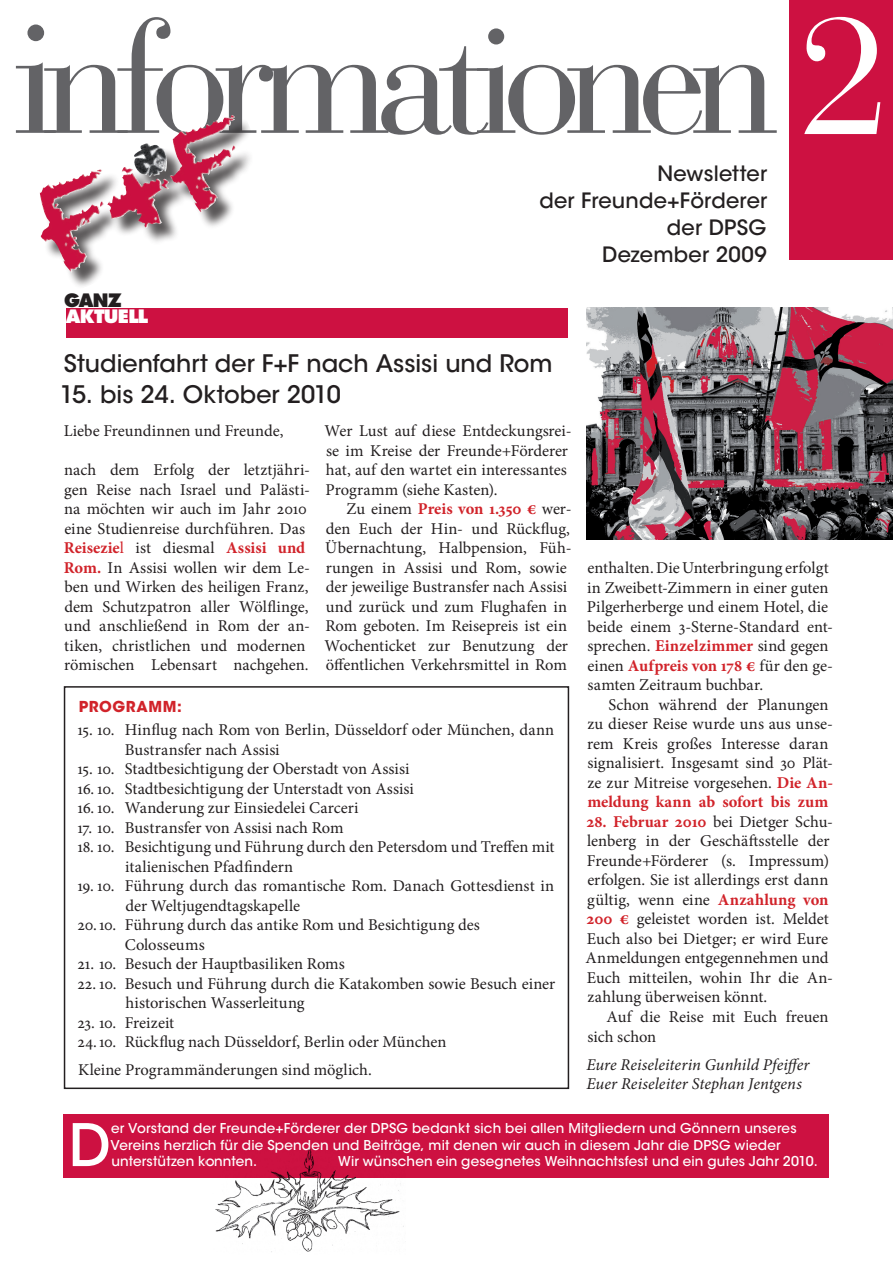
<style>
.page{position:relative;width:893px;height:1263px;background:#fff}
.page>*{position:absolute;margin:0;border:0;box-sizing:border-box;transform-origin:0 0}
.t1{font:157.35px "Bauer Bodoni Std";letter-spacing:-.1em;color:#636366}
.t2{font:500 58.05px "ITC Avant Garde Std";color:#fff}
.t3{font:500 24px "ITC Avant Garde Std";color:#231f20}
.t4{font:500 21px/27px "ITC Avant Garde Std";letter-spacing:.01em;color:#231f20;text-align:right}
.t5{font:800 18px "Futura Std";letter-spacing:-.04em;color:#fff}
.t6{font:800 18px "Futura Std";color:#231f20}
.t7{font:16.5px/19.5px "Minion Pro";color:#231f20}
.t8{font:italic 16.5px/19.5px "Minion Pro";color:#231f20}
.t9{font:700 15px "ITC Avant Garde Std";letter-spacing:.04em;color:#d1232a}
.t10{font:500 13.5px/16.5px "ITC Avant Garde Std";letter-spacing:.01em;color:#fff}
.s1{font-size:163.35px}
.s2{font-size:165px;color:#fff}
.s3{font-weight:700;color:#d1232a}
.s4{color:#d1232a}
</style>
<div class="page">
<div style="left:789px;top:0;width:104px;height:259px;background:#cd1141"></div>
<div style="left:42px;top:117px;width:211px;height:172px;background:#231f20;opacity:.75"></div>
<img style="left:128px;top:115px;width:108px;height:98px">
<div style="left:66px;top:308px;width:502px;height:29px;background:#cd1141"></div>
<div style="left:64px;top:1114px;width:765px;height:64px;background:#cd1141"></div>
<img style="left:215px;top:1147px;width:189px;height:105px">
<img style="left:587px;top:307px;width:306px;height:232px">
<div style="left:64px;top:686px;width:505px;height:403px;border:2px solid #231f20"></div>
<h1 class="t1" style="left:13px;top:-15px;width:878px"><span class="s1">i</span>nformationen <span class="s2">2</span></h1>
<p class="t4" style="left:539px;top:160px;width:229px">Newsletter<br>der Freunde+Förderer der DPSG<br>Dezember 2009</p>
<p class="t6" style="left:64px;top:289px;width:59px">GANZ</p>
<p class="t5" style="left:66px;top:305px;width:84px">AKTUELL</p>
<h3 class="t3" style="left:64px;top:348px;width:490px">Studienfahrt der F+F nach Assisi und Rom</h3>
<h3 class="t3" style="left:60px;top:379px;width:283px">15. bis 24. Oktober 2010</h3>
<p class="t7" style="left:324px;top:421px;width:249px">Wer Lust auf diese Entdeckungsrei&shy;se im Kreise der Freunde+Förderer hat, auf den wartet ein interessantes Programm (siehe Kasten).</p>
<p class="t7" style="left:324px;top:499px;width:249px;text-indent:22px">Zu einem <span class="s3">Preis von 1.350 €</span> wer&shy;den Euch der Hin- und Rückflug, Übernachtung, Halbpension, Füh&shy;rungen in Assisi und Rom, sowie der jeweilige Bustransfer nach Assisi und zurück und zum Flughafen in Rom geboten. Im Reisepreis ist ein Wochenticket zur Benutzung der öffentlichen Verkehrsmittel in Rom</p>
<p class="t7" style="left:64px;top:421px;width:221px">Liebe Freundinnen und Freunde,</p>
<p class="t7" style="left:64px;top:460px;width:248px">nach dem Erfolg der letztjähri&shy;gen Reise nach Israel und Palästi&shy;na möchten wir auch im Jahr 2010 eine Studienreise durchführen. Das <span class="s3">Reisezie</span><span class="s4">l</span> ist diesmal <span class="s3">Assisi und Rom.</span> In Assisi wollen wir dem Le&shy;ben und Wirken des heiligen Franz, dem Schutzpatron aller Wölflinge, und anschließend in Rom der an&shy;tiken, christlichen und modernen römischen Lebensart nachgehen.</p>
<p class="t9" style="left:79px;top:696px;width:104px">PROGRAMM:</p>
<p class="t7" style="left:125px;top:720px;width:431px;text-indent:-48px">15. 10. Hinflug nach Rom von Berlin, Düsseldorf oder München, dann<br>Bustransfer nach Assisi</p>
<p class="t7" style="left:77px;top:759px;width:333px">15. 10. Stadtbesichtigung der Oberstadt von Assisi</p>
<p class="t7" style="left:77px;top:779px;width:338px">16. 10. Stadtbesichtigung der Unterstadt von Assisi</p>
<p class="t7" style="left:77px;top:798px;width:283px">16. 10. Wanderung zur Einsiedelei Carceri</p>
<p class="t7" style="left:77px;top:818px;width:268px">17. 10. Bustransfer von Assisi nach Rom</p>
<p class="t7" style="left:125px;top:837px;width:431px;text-indent:-48px">18. 10. Besichtigung und Führung durch den Petersdom und Treffen mit italienischen Pfadfindern</p>
<p class="t7" style="left:77px;top:876px;width:478px">19. 10. Führung durch das romantische Rom. Danach Gottesdienst in</p>
<p class="t7" style="left:125px;top:896px;width:176px">der Weltjugendtagskapelle</p>
<p class="t7" style="left:77px;top:915px;width:404px">20.10. Führung durch das antike Rom und Besichtigung des</p>
<p class="t7" style="left:125px;top:935px;width:81px">Colosseums</p>
<p class="t7" style="left:77px;top:954px;width:269px">21. 10. Besuch der Hauptbasiliken Roms</p>
<p class="t7" style="left:125px;top:974px;width:431px;text-indent:-48px">22. 10. Besuch und Führung durch die Katakomben sowie Besuch einer historischen Wasserleitung</p>
<p class="t7" style="left:77px;top:1013px;width:370px">23. 10. Freizeit<br>24.10. Rückflug nach Düsseldorf, Berlin oder München</p>
<p class="t7" style="left:78px;top:1060px;width:295px">Kleine Programmänderungen sind möglich.</p>
<p class="t7" style="left:587px;top:558px;width:248px">enthalten. Die Unterbringung erfolgt in Zweibett-Zimmern in einer guten Pilgerherberge und einem Hotel, die beide einem 3-Sterne-Standard ent&shy;sprechen. <span class="s3">Einzelzimmer</span> sind gegen einen <span class="s3">Aufpreis von 178 €</span> für den ge&shy;samten Zeitraum buchbar.</p>
<p class="t7" style="left:587px;top:695px;width:247px;text-indent:21px">Schon während der Planungen zu dieser Reise wurde uns aus unse&shy;rem Kreis großes Interesse daran signalisiert. Insgesamt sind 30 Plät&shy;ze zur Mitreise vorgesehen. <span class="s3">Die An&shy;meldung kann ab sofort bis zum</span></p>
<p class="t7" style="left:585px;top:812px;width:249px"><span class="s3">28. Februar 2010</span> bei Dietger Schu&shy;lenberg in der Geschäftsstelle der Freunde+Förderer (s. Impressum) erfolgen. Sie ist allerdings erst dann gültig, wenn eine <span class="s3">Anzahlung von 200 €</span> geleistet worden ist. Meldet Euch also bei Dietger; er wird Eure Anmeldungen entgegennehmen und Euch mitteilen, wohin Ihr die An&shy;zahlung überweisen könnt.</p>
<p class="t7" style="left:587px;top:1007px;width:243px;text-indent:19px">Auf die Reise mit Euch freuen sich schon</p>
<p class="t8" style="left:586px;top:1054px;width:225px">Eure Reiseleiterin Gunhild Pfeiffer<br>Euer Reiseleiter Stephan Jentgens</p>
<h2 class="t2" style="left:69px;top:1109px;width:44px">D</h2>
<p class="t10" style="left:111px;top:1120px;width:687px">er Vorstand der Freunde+Förderer der DPSG bedankt sich bei allen Mitgliedern und Gönnern unseres<br>Vereins herzlich für die Spenden und Beiträge, mit denen wir auch in diesem Jahr die DPSG wieder unterstützen konnten.</p>
<p class="t10" style="left:338px;top:1153px;width:481px">Wir wünschen ein gesegnetes Weihnachtsfest und ein gutes Jahr 2010.</p>
</div>
